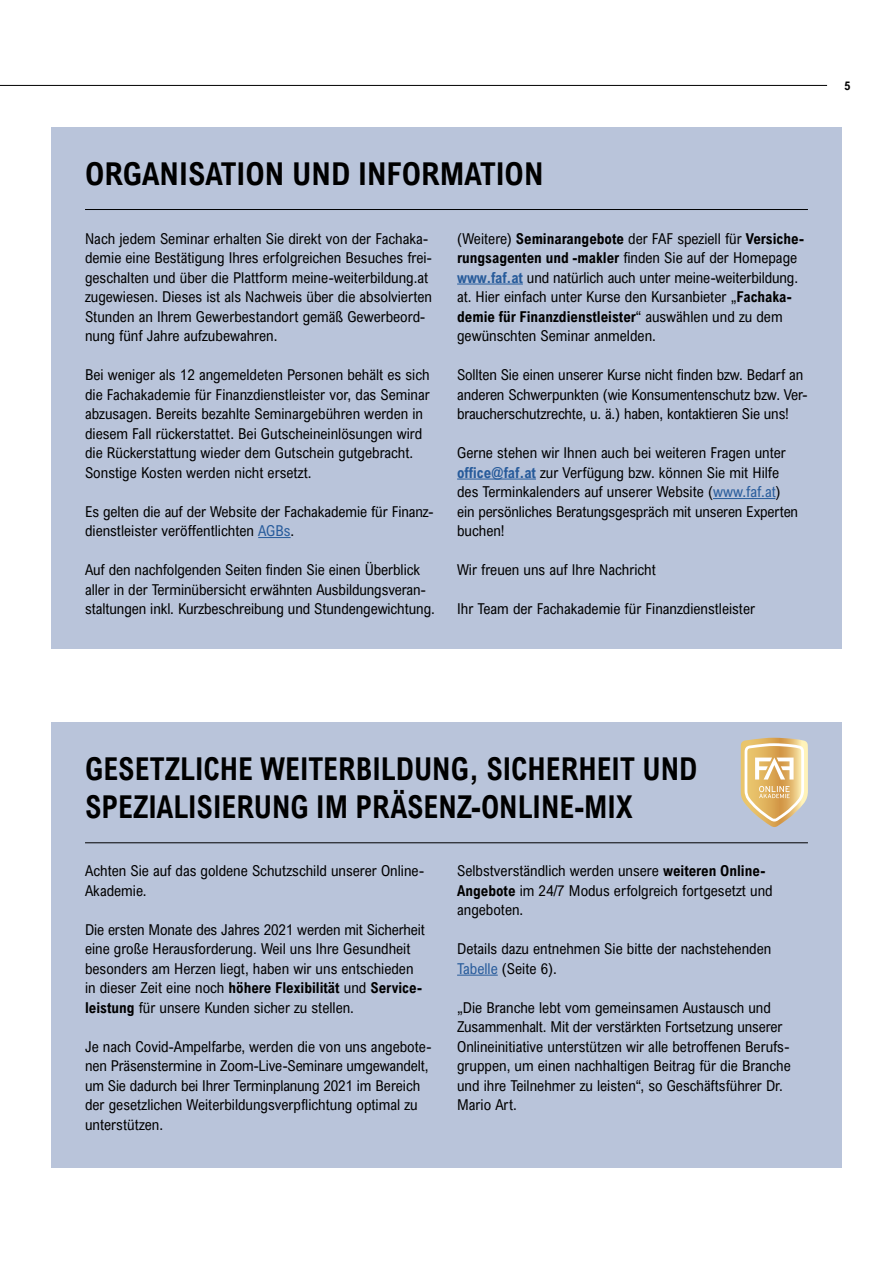
<style>
.page{position:relative;width:893px;height:1263px;background:#fff}
.page>*{position:absolute;margin:0;border:0;box-sizing:border-box;transform-origin:0 0}
.t1{font:700 31.5px/37.8px "Arial Nova Cond";color:#000;scale:.94 1}
.t2{font:700 31.5px "Arial Nova Cond";color:#000}
.t3{font:15px/19.5px "Arial Nova Cond";color:#000}
.t4{font:700 12px "Arial Nova Cond";color:#000}
.s1{color:#275b9b}
.s2{font-weight:700}
.s3{font-weight:700;color:#275b9b}
</style>
<div class="page">
<hr style="left:0;top:85px;width:827px;height:1px;background:#000">
<div style="left:51px;top:128px;width:791px;height:521px;background:#b9c4da"></div>
<hr style="left:258px;top:537px;width:33px;height:1px;background:#275b9b">
<hr style="left:457px;top:284px;width:66px;height:1px;background:#275b9b">
<hr style="left:457px;top:479px;width:79px;height:1px;background:#275b9b">
<hr style="left:713px;top:498px;width:62px;height:1px;background:#275b9b">
<hr style="left:85px;top:209px;width:723px;height:1px;background:#000">
<div style="left:51px;top:722px;width:791px;height:446px;background:#b9c4da"></div>
<hr style="left:457px;top:975px;width:41px;height:1px;background:#275b9b">
<hr style="left:85px;top:842px;width:723px;height:1px;background:#000">
<svg style="left:741px;top:738px;width:67px;height:89px;background:#e2c999"></svg>
<h1 class="t2" style="left:85px;top:154px;width:460px">ORGANISATION UND INFORMATION</h1>
<p class="t3" style="left:85px;top:228px;width:349px">Nach jedem Seminar erhalten Sie direkt von der Fachaka&shy;demie eine Bestätigung Ihres erfolgreichen Besuches frei&shy;geschalten und über die Plattform meine-weiterbildung.at zugewiesen. Dieses ist als Nachweis über die absolvierten Stunden an Ihrem Gewerbestandort gemäß Gewerbeord&shy;nung fünf Jahre aufzubewahren.</p>
<p class="t3" style="left:85px;top:365px;width:346px">Bei weniger als 12 angemeldeten Personen behält es sich die Fachakademie für Finanzdienstleister vor, das Seminar abzusagen. Bereits bezahlte Seminargebühren werden in diesem Fall rückerstattet. Bei Gutscheineinlösungen wird die Rückerstattung wieder dem Gutschein gutgebracht.<br>Sonstige Kosten werden nicht ersetzt.</p>
<p class="t3" style="left:85px;top:501px;width:350px">Es gelten die auf der Website der Fachakademie für Finanz&shy;dienstleister veröffentlichten <span class="s1">AGBs</span>.</p>
<p class="t3" style="left:85px;top:560px;width:349px">Auf den nachfolgenden Seiten finden Sie einen Überblick aller in der Terminübersicht erwähnten Ausbildungsveran&shy;staltungen inkl. Kurzbeschreibung und Stundengewichtung.</p>
<p class="t3" style="left:457px;top:228px;width:348px">(Weitere) <span class="s2">Seminarangebote</span> der FAF speziell für <span class="s2">Versiche&shy;rungsagenten und -makler</span> finden Sie auf der Homepage <span class="s3">www.faf.at</span> und natürlich auch unter meine-weiterbildung. at. Hier einfach unter Kurse den Kursanbieter „<span class="s2">Fachaka&shy;demie für Finanzdienstleister</span>“ auswählen und zu dem gewünschten Seminar anmelden.</p>
<p class="t3" style="left:457px;top:365px;width:352px">Sollten Sie einen unserer Kurse nicht finden bzw. Bedarf an anderen Schwerpunkten (wie Konsumentenschutz bzw. Ver&shy;braucherschutzrechte, u. ä.) haben, kontaktieren Sie uns!</p>
<p class="t3" style="left:457px;top:443px;width:342px">Gerne stehen wir Ihnen auch bei weiteren Fragen unter <span class="s3">office@faf.at</span> zur Verfügung bzw. können Sie mit Hilfe des Terminkalenders auf unserer Website (<span class="s1">www.faf.at</span>) ein persönliches Beratungsgespräch mit unseren Experten buchen!</p>
<p class="t3" style="left:457px;top:560px;width:200px">Wir freuen uns auf Ihre Nachricht</p>
<p class="t3" style="left:457px;top:599px;width:300px">Ihr Team der Fachakademie für Finanzdienstleister</p>
<p class="t4" style="left:844px;top:78px;width:7px">5</p>
<h1 class="t1" style="left:85px;top:749px;width:653px">GESETZLICHE WEITERBILDUNG, SICHERHEIT UND<br>SPEZIALISIERUNG IM PRÄSENZ-ONLINE-MIX</h1>
<p class="t3" style="left:85px;top:861px;width:341px">Achten Sie auf das goldene Schutzschild unserer Online-<br>Akademie.</p>
<p class="t3" style="left:85px;top:919px;width:341px">Die ersten Monate des Jahres 2021 werden mit Sicherheit eine große Herausforderung. Weil uns Ihre Gesundheit besonders am Herzen liegt, haben wir uns entschieden in dieser Zeit eine noch <span class="s2">höhere Flexibilität</span> und <span class="s2">Service&shy;leistung</span> für unsere Kunden sicher zu stellen.</p>
<p class="t3" style="left:85px;top:1036px;width:348px">Je nach Covid-Ampelfarbe, werden die von uns angebote&shy;nen Präsenstermine in Zoom-Live-Seminare umgewandelt, um Sie dadurch bei Ihrer Terminplanung 2021 im Bereich der gesetzlichen Weiterbildungsverpflichtung optimal zu unterstützen.</p>
<p class="t3" style="left:457px;top:861px;width:317px">Selbstverständlich werden unsere <span class="s2">weiteren Online-<br>Angebote</span> im 24/7 Modus erfolgreich fortgesetzt und angeboten.</p>
<p class="t3" style="left:457px;top:939px;width:316px">Details dazu entnehmen Sie bitte der nachstehenden<br><span class="s1">Tabelle</span> (Seite 6).</p>
<p class="t3" style="left:457px;top:997px;width:335px">„Die Branche lebt vom gemeinsamen Austausch und Zusammenhalt. Mit der verstärkten Fortsetzung unserer Onlineinitiative unterstützen wir alle betroffenen Berufs&shy;gruppen, um einen nachhaltigen Beitrag für die Branche und ihre Teilnehmer zu leisten“, so Geschäftsführer Dr.<br>Mario Art.</p>
</div>
